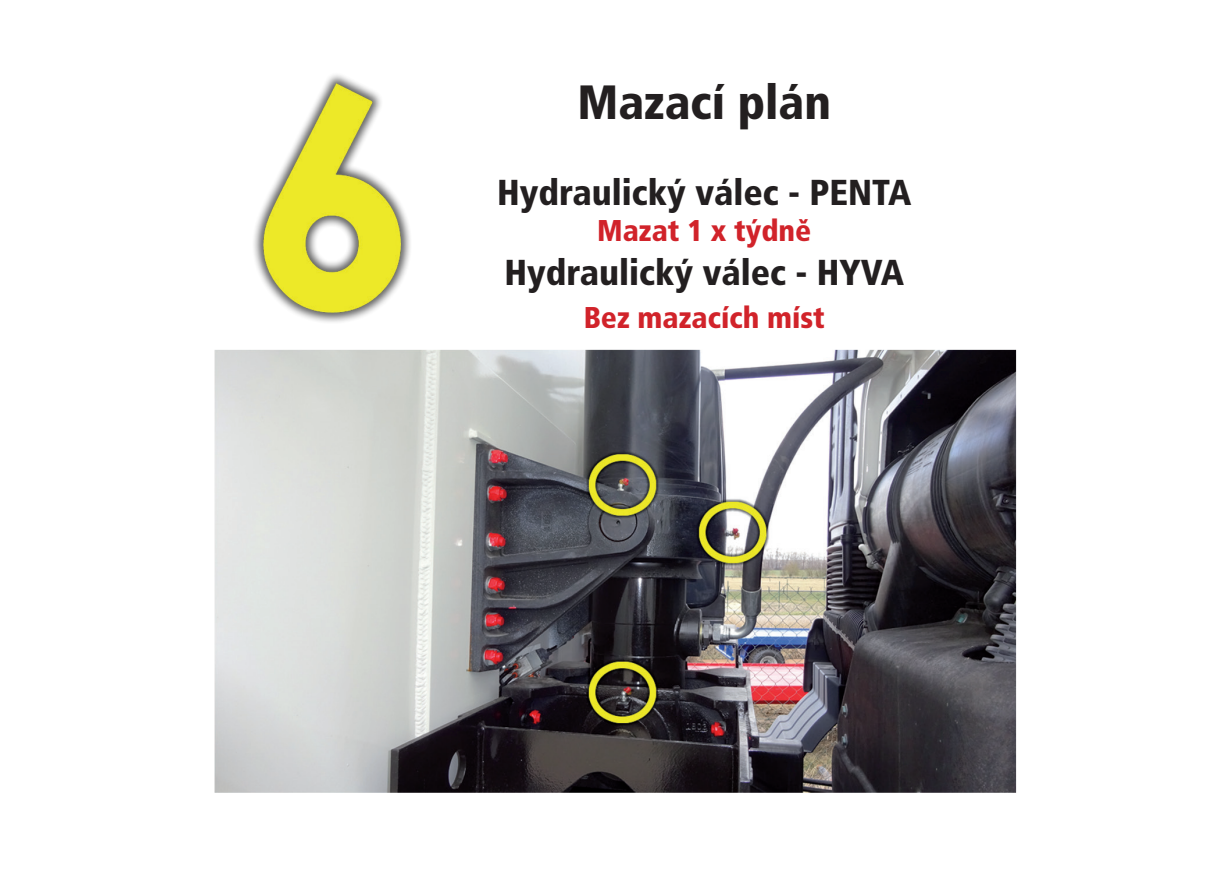
<style>
.page{position:relative;width:1225px;height:874px;background:#fff}
.page>*{position:absolute;margin:0;border:0;box-sizing:border-box;transform-origin:0 0}
.t1{font:900 condensed 48px "Frutiger CE";color:#231f20}
.t2{font:900 condensed 36px "Frutiger CE";color:#231f20}
.t3{font:900 condensed 30px "Frutiger CE";color:#d1232a}
</style>
<div class="page">
<img style="left:214px;top:75px;width:803px;height:718px">
<h1 class="t1" style="left:577px;top:75px;width:255px">Mazací plán</h1>
<p class="t2" style="left:497px;top:172px;width:416px">Hydraulický válec - PENTA</p>
<p class="t3" style="left:597px;top:214px;width:216px">Mazat 1 x týdně</p>
<p class="t2" style="left:504px;top:251px;width:401px">Hydraulický válec - HYVA</p>
<p class="t3" style="left:583px;top:300px;width:243px">Bez mazacích míst</p>
</div>
